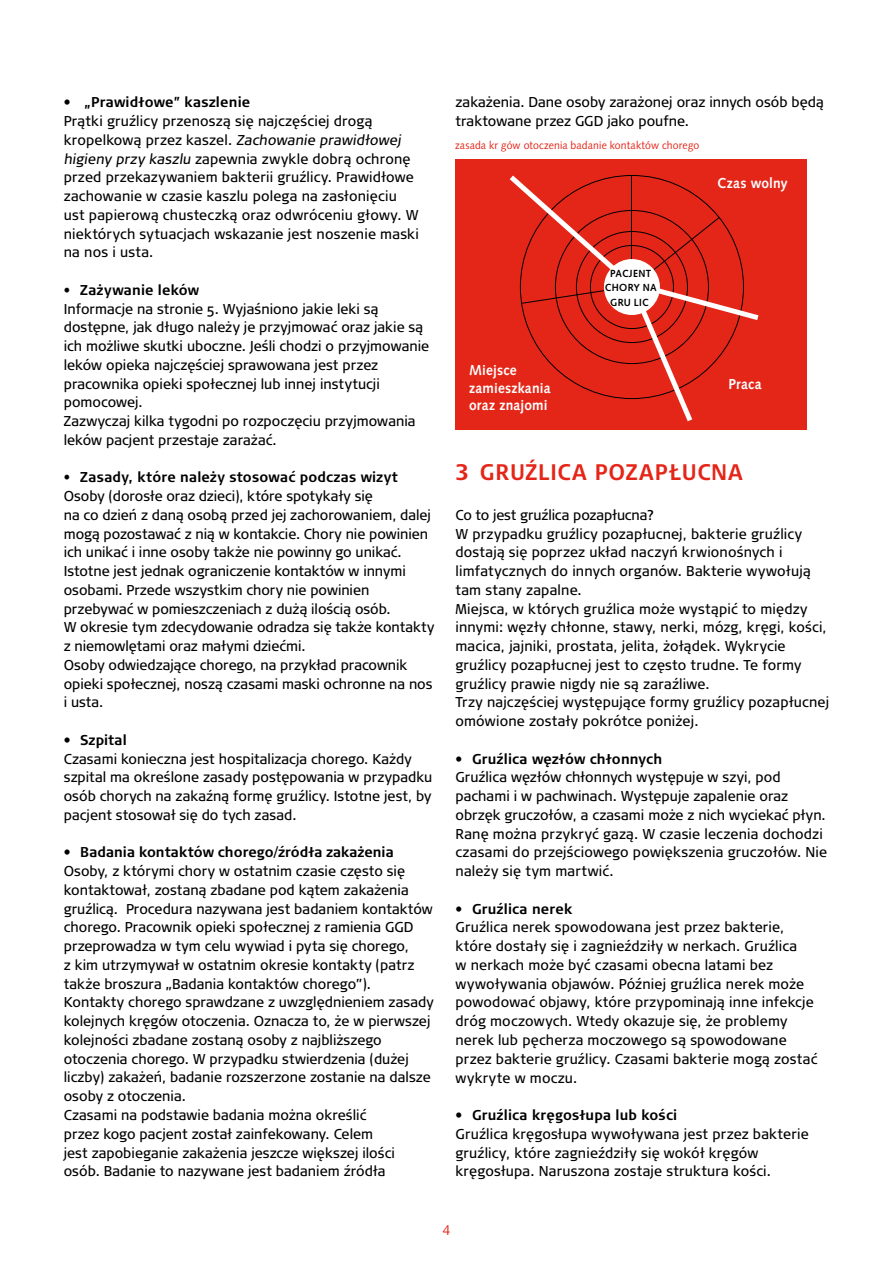
<style>
.page{position:relative;width:893px;height:1263px;background:#fff}
.page>*{position:absolute;margin:0;border:0;box-sizing:border-box;transform-origin:0 0}
.t1{font:700 22.5px "Signa Pro";letter-spacing:.04em;color:#e42618}
.t2{font:700 14.4px/17.2px "Syntax";letter-spacing:.01em;color:#fff;scale:.95 1}
.t3{font:14.25px/18.8px "Signa Pro";letter-spacing:.005em;color:#000;scale:.95 1}
.t4{font:700 14.25px "Signa Pro";letter-spacing:.015em;color:#000;scale:.95 1}
.t5{font:14.25px "Syntax";color:#e42618;scale:.95 1}
.t6{font:11.1px "Syntax";letter-spacing:.01em;color:#e42618;scale:.95 1}
.t7{font:700 10.35px/14.4px "Syntax";letter-spacing:.025em;color:#000;text-align:center;scale:.95 1}
.s1{font-weight:700}
</style>
<div class="page">
<div style="left:455px;top:159px;width:352px;height:270px;background:#e42618"></div>
<svg style="left:509px;top:175px;width:250px;height:247px"></svg>
<hr style="left:631px;top:175px;width:1px;height:112px;background:#000">
<div style="left:604px;top:259px;width:56px;height:56px;background:#fff;border-radius:50%"></div>
<p class="t4" style="left:64px;top:94px;width:198px">• „Prawidłowe” kaszlenie</p>
<p class="t3" style="left:64px;top:112px;width:375px">Prątki gruźlicy przenoszą się najczęściej drogą kropelkową przez kaszel. Zachowanie prawidłowej higieny przy kaszlu zapewnia zwykle dobrą ochronę przed przekazywaniem bakterii gruźlicy. Prawidłowe zachowanie w czasie kaszlu polega na zasłonięciu ust papierową chusteczką oraz odwróceniu głowy. W niektórych sytuacjach wskazanie jest noszenie maski na nos i usta.</p>
<p class="t3" style="left:64px;top:280px;width:386px">• <span class="s1">Zażywanie leków<br></span>Informacje na stronie 5. Wyjaśniono jakie leki są dostępne, jak długo należy je przyjmować oraz jakie są ich możliwe skutki uboczne. Jeśli chodzi o przyjmowanie leków opieka najczęściej sprawowana jest przez pracownika opieki społecznej lub innej instytucji pomocowej.<br>Zazwyczaj kilka tygodni po rozpoczęciu przyjmowania leków pacjent przestaje zarażać.</p>
<p class="t3" style="left:64px;top:468px;width:392px">• <span class="s1">Zasady, które należy stosować podczas wizyt </span>Osoby (dorosłe oraz dzieci), które spotykały się<br>na co dzień z daną osobą przed jej zachorowaniem, dalej mogą pozostawać z nią w kontakcie. Chory nie powinien ich unikać i inne osoby także nie powinny go unikać.<br>Istotne jest jednak ograniczenie kontaktów w innymi osobami. Przede wszystkim chory nie powinien przebywać w pomieszczeniach z dużą ilością osób.<br>W okresie tym zdecydowanie odradza się także kontakty z niemowlętami oraz małymi dziećmi.<br>Osoby odwiedzające chorego, na przykład pracownik opieki społecznej, noszą czasami maski ochronne na nos i usta.</p>
<p class="t4" style="left:64px;top:731px;width:68px">• Szpital</p>
<p class="t3" style="left:64px;top:749px;width:389px">Czasami konieczna jest hospitalizacja chorego. Każdy szpital ma określone zasady postępowania w przypadku osób chorych na zakaźną formę gruźlicy. Istotne jest, by pacjent stosował się do tych zasad.</p>
<p class="t4" style="left:64px;top:844px;width:349px">• Badania kontaktów chorego/źródła zakażenia</p>
<p class="t3" style="left:64px;top:862px;width:391px">Osoby, z którymi chory w ostatnim czasie często się kontaktował, zostaną zbadane pod kątem zakażenia gruźlicą. Procedura nazywana jest badaniem kontaktów chorego. Pracownik opieki społecznej z ramienia GGD przeprowadza w tym celu wywiad i pyta się chorego,<br>z kim utrzymywał w ostatnim okresie kontakty (patrz także broszura „Badania kontaktów chorego”).<br>Kontakty chorego sprawdzane z uwzględnieniem zasady kolejnych kręgów otoczenia. Oznacza to, że w pierwszej kolejności zbadane zostaną osoby z najbliższego otoczenia chorego. W przypadku stwierdzenia (dużej liczby) zakażeń, badanie rozszerzone zostanie na dalsze osoby z otoczenia.<br>Czasami na podstawie badania można określić<br>przez kogo pacjent został zainfekowany. Celem<br>jest zapobieganie zakażenia jeszcze większej ilości osób. Badanie to nazywane jest badaniem źródła</p>
<p class="t3" style="left:455px;top:93px;width:389px">zakażenia. Dane osoby zarażonej oraz innych osób będą traktowane przez GGD jako poufne.</p>
<p class="t6" style="left:455px;top:138px;width:259px">zasada kręgów otoczenia badanie kontaktów chorego</p>
<p class="t2" style="left:717px;top:175px;width:76px">Czas wolny</p>
<p class="t2" style="left:469px;top:362px;width:87px">Miejsce zamieszkania oraz znajomi</p>
<p class="t7" style="left:605px;top:266px;width:56px">PACJENT<br>CHORY NA<br>GRUŹLIC</p>
<p class="t2" style="left:728px;top:375px;width:36px">Praca</p>
<h1 class="t1" style="left:455px;top:459px;width:289px">3 GRUŹLICA POZAPŁUCNA</h1>
<p class="t3" style="left:455px;top:505px;width:395px">Co to jest gruźlica pozapłucna?<br>W przypadku gruźlicy pozapłucnej, bakterie gruźlicy dostają się poprzez układ naczyń krwionośnych i limfatycznych do innych organów. Bakterie wywołują tam stany zapalne.<br>Miejsca, w których gruźlica może wystąpić to między innymi: węzły chłonne, stawy, nerki, mózg, kręgi, kości, macica, jajniki, prostata, jelita, żołądek. Wykrycie gruźlicy pozapłucnej jest to często trudne. Te formy gruźlicy prawie nigdy nie są zaraźliwe.<br>Trzy najczęściej występujące formy gruźlicy pozapłucnej omówione zostały pokrótce poniżej.</p>
<p class="t4" style="left:455px;top:750px;width:219px">• Gruźlica węzłów chłonnych</p>
<p class="t3" style="left:455px;top:768px;width:393px">Gruźlica węzłów chłonnych występuje w szyi, pod pachami i w pachwinach. Występuje zapalenie oraz obrzęk gruczołów, a czasami może z nich wyciekać płyn.<br>Ranę można przykryć gazą. W czasie leczenia dochodzi czasami do przejściowego powiększenia gruczołów. Nie należy się tym martwić.</p>
<p class="t4" style="left:455px;top:900px;width:124px">• Gruźlica nerek</p>
<p class="t3" style="left:455px;top:918px;width:382px">Gruźlica nerek spowodowana jest przez bakterie, które dostały się i zagnieździły w nerkach. Gruźlica<br>w nerkach może być czasami obecna latami bez wywoływania objawów. Później gruźlica nerek może powodować objawy, które przypominają inne infekcje dróg moczowych. Wtedy okazuje się, że problemy nerek lub pęcherza moczowego są spowodowane przez bakterie gruźlicy. Czasami bakterie mogą zostać wykryte w moczu.</p>
<p class="t4" style="left:455px;top:1106px;width:235px">• Gruźlica kręgosłupa lub kości</p>
<p class="t3" style="left:455px;top:1124px;width:373px">Gruźlica kręgosłupa wywoływana jest przez bakterie gruźlicy, które zagnieździły się wokół kręgów kręgosłupa. Naruszona zostaje struktura kości.</p>
<p class="t5" style="left:443px;top:1222px;width:9px">4</p>
</div>
